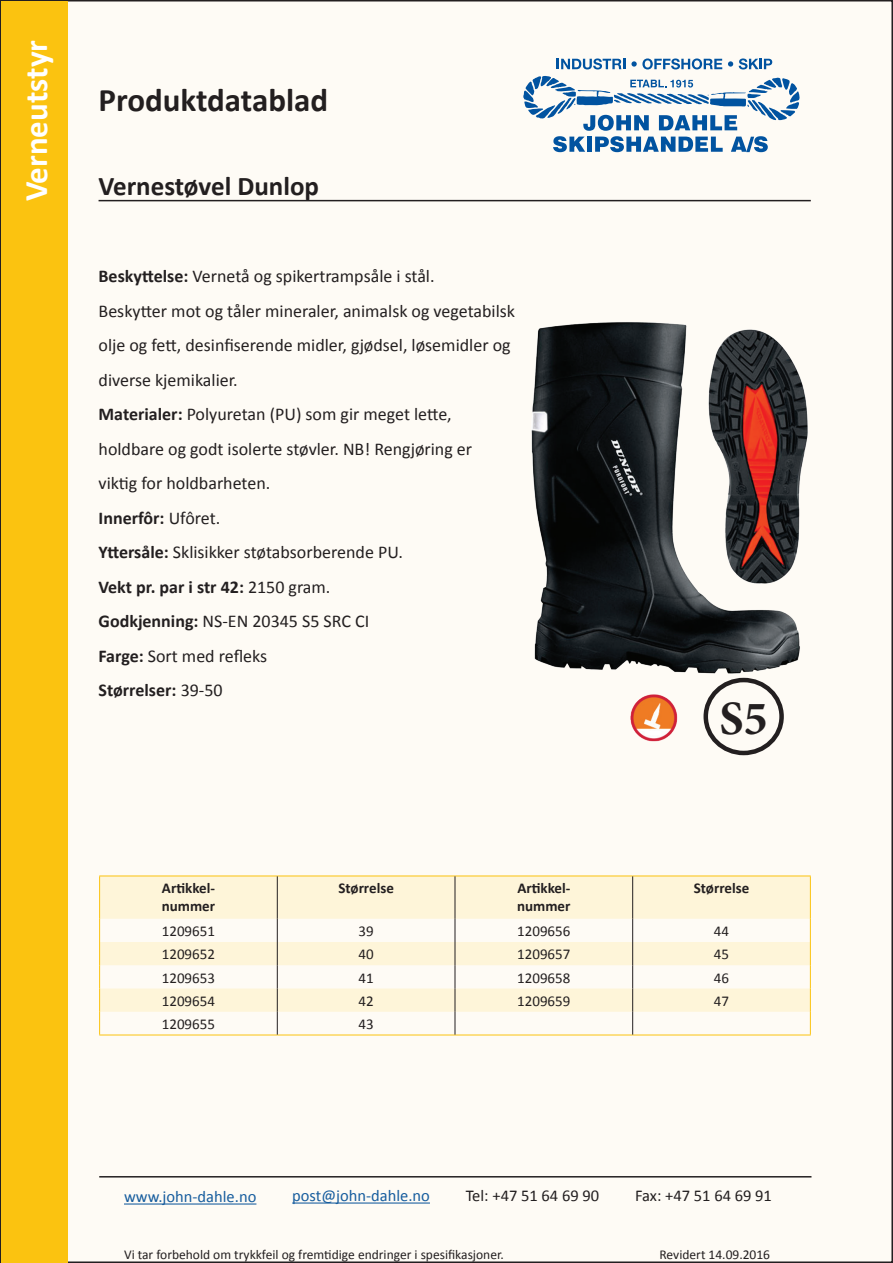
<style>
.page{position:relative;width:893px;height:1263px;background:#fff}
.page>*{position:absolute;margin:0;border:0;box-sizing:border-box;transform-origin:0 0}
.t1{font:700 48px "Minion Pro";color:#231f20}
.t2{font:700 33px "Calibri";color:#231f20}
.t3{font:700 33px "Calibri";color:#fff}
.t4{font:700 27px "Calibri";color:#231f20}
.t5{font:18px/34.5px "Calibri";color:#231f20}
.t6{font:16.5px "Calibri";color:#175d9e}
.t7{font:16.5px "Calibri";color:#231f20}
.t8{font:15px "Calibri";color:#231f20}
.t9{font:700 15px/18px "Calibri";color:#231f20}
.t10{font:13.5px "Calibri";color:#231f20}
.s1{font-weight:700}
</style>
<div class="page">
<div style="left:1px;top:1px;width:891px;height:1261px;background:#fefbf5"></div>
<hr style="left:99px;top:200px;width:712px;height:1px;background:#231f20">
<hr style="left:99px;top:1176px;width:712px;height:1px;background:#231f20">
<svg style="left:524px;top:76px;width:275px;height:76px"></svg>
<svg style="left:557px;top:58px;width:68px;height:11px"></svg>
<svg style="left:631px;top:58px;width:91px;height:11px"></svg>
<svg style="left:728px;top:61px;width:5px;height:6px"></svg>
<svg style="left:739px;top:58px;width:33px;height:11px"></svg>
<hr style="left:124px;top:1203px;width:132px;height:1px;background:#175d9e">
<hr style="left:292px;top:1202px;width:138px;height:1px;background:#175d9e">
<div style="left:2px;top:2px;width:66px;height:1261px;background:#fbc310"></div>
<img style="left:531px;top:322px;width:277px;height:357px">
<svg style="left:100px;top:876px;width:710px;height:136px;fill:#fef5d9"></svg>
<hr style="left:99px;top:875px;width:178px;height:1px;background:#fbc310">
<hr style="left:99px;top:876px;width:1px;height:43px;background:#fbc310">
<hr style="left:277px;top:875px;width:178px;height:1px;background:#fbc310">
<hr style="left:455px;top:875px;width:178px;height:1px;background:#fbc310">
<hr style="left:633px;top:875px;width:178px;height:1px;background:#fbc310">
<hr style="left:810px;top:876px;width:1px;height:43px;background:#fbc310">
<svg style="left:99px;top:919px;width:1px;height:116px"></svg>
<svg style="left:810px;top:919px;width:1px;height:116px"></svg>
<hr style="left:99px;top:1035px;width:178px;height:1px;background:#fbc310">
<hr style="left:277px;top:1035px;width:178px;height:1px;background:#fbc310">
<hr style="left:455px;top:1035px;width:178px;height:1px;background:#fbc310">
<hr style="left:633px;top:1035px;width:178px;height:1px;background:#fbc310">
<hr style="left:277px;top:876px;width:1px;height:43px;background:#231f20">
<hr style="left:455px;top:876px;width:1px;height:43px;background:#231f20">
<hr style="left:632px;top:876px;width:1px;height:43px;background:#231f20">
<svg style="left:277px;top:919px;width:1px;height:116px"></svg>
<svg style="left:455px;top:919px;width:1px;height:116px"></svg>
<svg style="left:632px;top:919px;width:1px;height:116px"></svg>
<div style="left:703px;top:678px;width:81px;height:77px;border:4px solid #231f20;border-radius:50%"></div>
<img style="left:630px;top:694px;width:48px;height:48px">
<h2 class="t3" style="left:15px;top:201px;width:163px;rotate:-90deg">Verneutstyr</h2>
<h2 class="t2" style="left:99px;top:78px;width:231px">Produktdatablad</h2>
<h3 class="t4" style="left:99px;top:168px;width:222px">Vernestøvel Dunlop</h3>
<p class="t5" style="left:99px;top:259px;width:418px"><span class="s1">Beskyttelse:</span> Vernetå og spikertrampsåle i stål.<br>Beskytter mot og tåler mineraler, animalsk og vegetabilsk olje og fett, desinfiserende midler, gjødsel, løsemidler og diverse kjemikalier.<br><span class="s1">Materialer:</span> Polyuretan (PU) som gir meget lette, holdbare og godt isolerte støvler. NB! Rengjøring er viktig for holdbarheten.<br><span class="s1">Innerfôr:</span> Ufôret.<br><span class="s1">Yttersåle:</span> Sklisikker støtabsorberende PU.<br><span class="s1">Vekt pr. par i str 42:</span> 2150 gram.<br><span class="s1">Godkjenning:</span> NS-EN 20345 S5 SRC CI<br><span class="s1">Farge:</span> Sort med refleks<br><span class="s1">Størrelser:</span> 39-50</p>
<h1 class="t1" style="left:720px;top:685px;width:50px">S5</h1>
<p class="t9" style="left:162px;top:879px;width:55px">Artikkel&shy;nummer</p>
<p class="t9" style="left:338px;top:879px;width:57px">Størrelse</p>
<p class="t9" style="left:517px;top:879px;width:55px">Artikkel&shy;nummer</p>
<p class="t9" style="left:694px;top:879px;width:57px">Størrelse</p>
<p class="t8" style="left:162px;top:921px;width:55px">1209651</p>
<p class="t8" style="left:359px;top:921px;width:17px">39</p>
<p class="t8" style="left:517px;top:921px;width:55px">1209656</p>
<p class="t8" style="left:714px;top:921px;width:17px">44</p>
<p class="t8" style="left:162px;top:945px;width:55px">1209652</p>
<p class="t8" style="left:359px;top:945px;width:17px">40</p>
<p class="t8" style="left:517px;top:945px;width:55px">1209657</p>
<p class="t8" style="left:714px;top:945px;width:17px">45</p>
<p class="t8" style="left:162px;top:968px;width:55px">1209653</p>
<p class="t8" style="left:359px;top:968px;width:17px">41</p>
<p class="t8" style="left:517px;top:968px;width:55px">1209658</p>
<p class="t8" style="left:714px;top:968px;width:17px">46</p>
<p class="t8" style="left:162px;top:991px;width:55px">1209654</p>
<p class="t8" style="left:359px;top:991px;width:17px">42</p>
<p class="t8" style="left:517px;top:991px;width:55px">1209659</p>
<p class="t8" style="left:714px;top:991px;width:17px">47</p>
<p class="t8" style="left:162px;top:1014px;width:55px">1209655</p>
<p class="t8" style="left:359px;top:1014px;width:17px">43</p>
<p class="t6" style="left:124px;top:1186px;width:134px">www.john-dahle.no</p>
<p class="t6" style="left:292px;top:1185px;width:139px">post@john-dahle.no</p>
<p class="t7" style="left:466px;top:1185px;width:135px">Tel: +47 51 64 69 90</p>
<p class="t7" style="left:635px;top:1185px;width:138px">Fax: +47 51 64 69 91</p>
<p class="t10" style="left:124px;top:1246px;width:381px">Vi tar forbehold om trykkfeil og fremtidige endringer i spesifikasjoner.</p>
<p class="t10" style="left:659px;top:1246px;width:112px">Revidert 14.09.2016</p>
</div>
